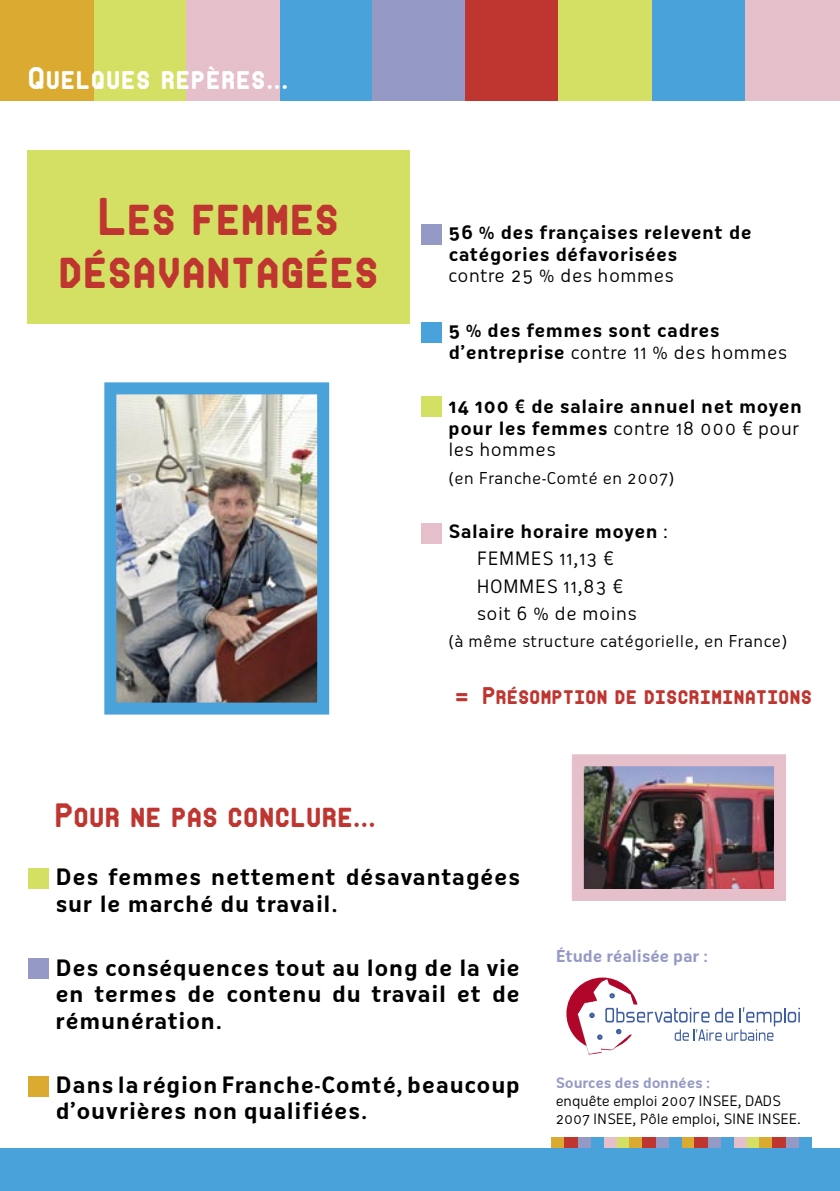
<style>
.page{position:relative;width:840px;height:1191px;background:#fff}
.page>*{position:absolute;margin:0;border:0;box-sizing:border-box;transform-origin:0 0}
.t1{font:44px/52.8px "Makisupa";letter-spacing:.04em;color:#bf3530;text-align:center}
.t2{font:28px "Makisupa";letter-spacing:.04em;color:#bf3530}
.t3{font:26px "Makisupa";letter-spacing:.06em;color:#fff}
.t4{font:700 22px/26.4px "Oceania";letter-spacing:.03em;color:#000}
.t5{font:20px "Makisupa";letter-spacing:.04em;color:#bf3530}
.t6{font:700 18px/21.6px "Oceania";letter-spacing:.03em;color:#000}
.t7{font:18px/27.2px "Oceania";letter-spacing:.04em;color:#000}
.t8{font:18px "Oceania";letter-spacing:.02em;color:#000}
.t9{font:16px "Oceania";letter-spacing:.025em;color:#000}
.t10{font:700 16px "Oceania";letter-spacing:-.005em;color:#949ac5}
.t11{font:14px/18px "Oceania";color:#000}
.t12{font:700 14px "Oceania";letter-spacing:-.005em;color:#949ac5}
.s1{font-weight:400}
.s2{font-weight:700}
</style>
<div class="page">
<div style="left:279px;top:0;width:93px;height:101px;background:#4aa2da"></div>
<div style="left:372px;top:0;width:93px;height:101px;background:#949ac5"></div>
<div style="left:465px;top:0;width:93px;height:101px;background:#bf3530"></div>
<div style="left:93px;top:0;width:93px;height:101px;background:#d4e064"></div>
<div style="left:0;top:0;width:93px;height:101px;background:#dbab31"></div>
<div style="left:186px;top:0;width:93px;height:101px;background:#e5c0cb"></div>
<div style="left:651px;top:0;width:93px;height:101px;background:#4aa2da"></div>
<div style="left:558px;top:0;width:93px;height:101px;background:#d4e064"></div>
<div style="left:744px;top:0;width:95px;height:101px;background:#e5c0cb"></div>
<div style="left:746px;top:1137px;width:13px;height:19px;background:#d4e064"></div>
<div style="left:798px;top:1137px;width:13px;height:19px;background:#4aa2da"></div>
<div style="left:759px;top:1137px;width:13px;height:19px;background:#dbab31"></div>
<div style="left:733px;top:1137px;width:13px;height:19px;background:#e5c0cb"></div>
<div style="left:785px;top:1137px;width:13px;height:19px;background:#949ac5"></div>
<div style="left:772px;top:1137px;width:13px;height:19px;background:#bf3530"></div>
<div style="left:720px;top:1137px;width:13px;height:19px;background:#4aa2da"></div>
<div style="left:681px;top:1137px;width:13px;height:19px;background:#dbab31"></div>
<div style="left:707px;top:1137px;width:13px;height:19px;background:#949ac5"></div>
<div style="left:694px;top:1137px;width:13px;height:19px;background:#bf3530"></div>
<div style="left:616px;top:1137px;width:13px;height:19px;background:#d4e064"></div>
<div style="left:668px;top:1137px;width:13px;height:19px;background:#4aa2da"></div>
<div style="left:629px;top:1137px;width:13px;height:19px;background:#dbab31"></div>
<div style="left:603px;top:1137px;width:13px;height:19px;background:#e5c0cb"></div>
<div style="left:655px;top:1137px;width:13px;height:19px;background:#949ac5"></div>
<div style="left:642px;top:1137px;width:13px;height:19px;background:#bf3530"></div>
<div style="left:590px;top:1137px;width:13px;height:19px;background:#4aa2da"></div>
<div style="left:551px;top:1137px;width:13px;height:19px;background:#dbab31"></div>
<div style="left:577px;top:1137px;width:13px;height:19px;background:#949ac5"></div>
<div style="left:564px;top:1137px;width:13px;height:19px;background:#bf3530"></div>
<div style="left:421px;top:225px;width:21px;height:20px;background:#949ac5"></div>
<div style="left:421px;top:322px;width:21px;height:20px;background:#4aa2da"></div>
<div style="left:421px;top:396px;width:21px;height:21px;background:#d4e064"></div>
<div style="left:421px;top:523px;width:21px;height:21px;background:#e5c0cb"></div>
<div style="left:28px;top:867px;width:21px;height:21px;background:#d4e064"></div>
<div style="left:28px;top:958px;width:21px;height:20px;background:#949ac5"></div>
<div style="left:28px;top:1076px;width:21px;height:20px;background:#dbab31"></div>
<div style="left:27px;top:150px;width:383px;height:174px;background:#d4e064"></div>
<div style="left:0;top:1148px;width:839px;height:43px;background:#4aa2da"></div>
<svg style="left:566px;top:977px;width:233px;height:78px"></svg>
<img style="left:117px;top:395px;width:199px;height:306px">
<div style="left:104px;top:382px;width:225px;height:332px;border:12px solid #4aa2da"></div>
<img style="left:584px;top:767px;width:188px;height:121px">
<div style="left:571px;top:754px;width:214px;height:147px;border:12px solid #e5c0cb"></div>
<p class="t3" style="left:28px;top:61px;width:261px">Quelques repères...</p>
<h1 class="t1" style="left:59px;top:189px;width:320px">Les femmes désavantagées</h1>
<p class="t2" style="left:55px;top:796px;width:321px">Pour ne pas conclure...</p>
<p class="t6" style="left:448px;top:222px;width:305px">56 % des françaises relevent de catégories défavorisées</p>
<p class="t8" style="left:448px;top:265px;width:227px">contre 25 % des hommes</p>
<p class="t6" style="left:448px;top:319px;width:340px">5 % des femmes sont cadres d’entreprise <span class="s1">contre 11 % des hommes</span></p>
<p class="t6" style="left:448px;top:395px;width:355px">14 100 € de salaire annuel net moyen pour les femmes <span class="s1">contre 18 000 € pour les hommes</span></p>
<p class="t9" style="left:448px;top:468px;width:227px">(en Franche-Comté en 2007)</p>
<p class="t7" style="left:476px;top:518px;width:193px;text-indent:-28px"><span class="s2">Salaire horaire moyen</span> :<br>FEMMES 11,13 €<br>HOMMES 11,83 €<br>soit 6 % de moins</p>
<p class="t9" style="left:448px;top:632px;width:340px">(à même structure catégorielle, en France)</p>
<p class="t5" style="left:455px;top:682px;width:357px">= Présomption de discriminations</p>
<p class="t4" style="left:55px;top:864px;width:466px">Des femmes nettement désavantagées sur le marché du travail.</p>
<p class="t4" style="left:55px;top:954px;width:466px;text-align:justify">Des conséquences tout au long de la vie en termes de contenu du travail et de rémunération.</p>
<p class="t4" style="left:55px;top:1071px;width:466px">Dans la région Franche-Comté, beaucoup d’ouvrières non qualifiées.</p>
<p class="t10" style="left:555px;top:946px;width:154px">Étude réalisée par :</p>
<p class="t12" style="left:555px;top:1074px;width:156px">Sources des données :</p>
<p class="t11" style="left:555px;top:1091px;width:246px">enquête emploi 2007 INSEE, DADS<br>2007 INSEE, Pôle emploi, SINE INSEE.</p>
</div>
